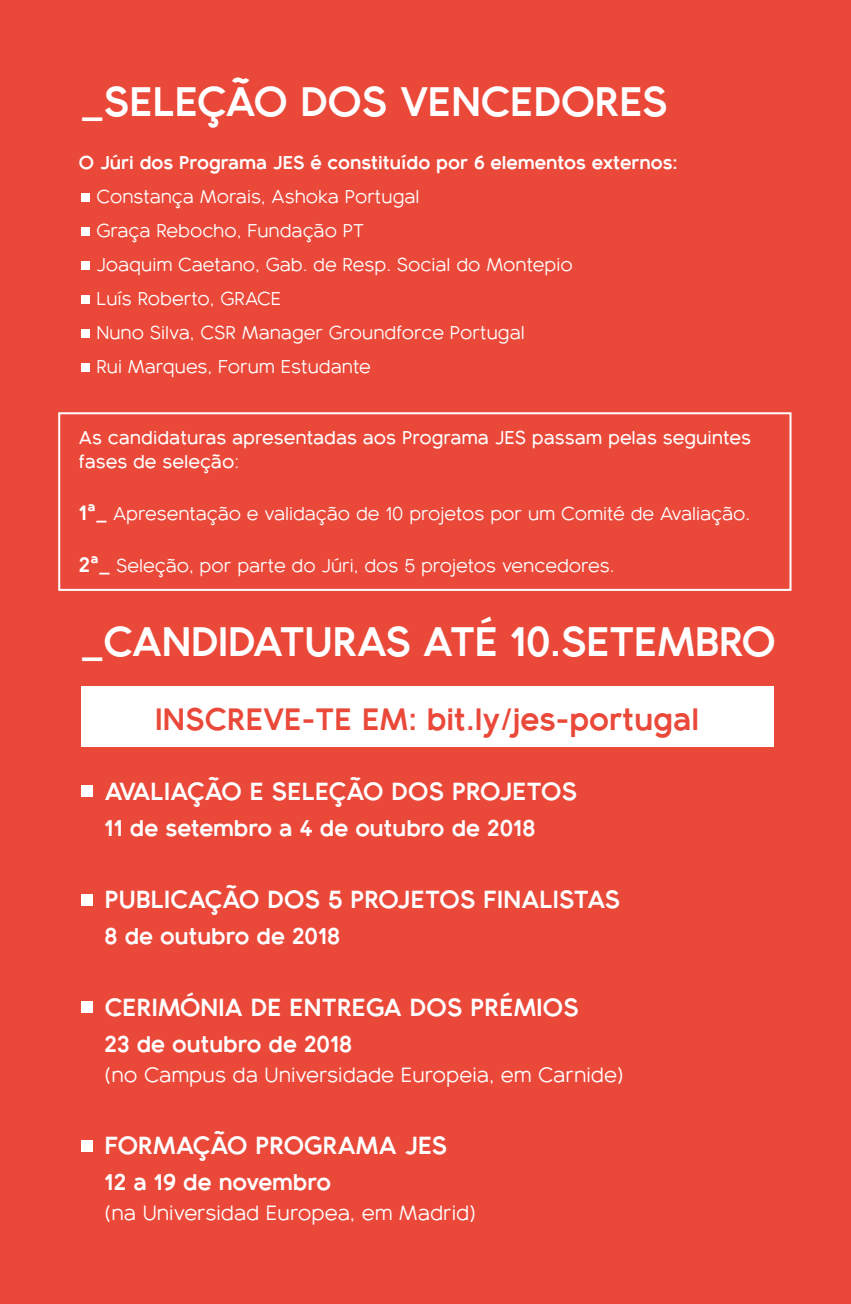
<style>
.page{position:relative;width:851px;height:1304px;background:#fff}
.page>*{position:absolute;margin:0;border:0;box-sizing:border-box;transform-origin:0 0}
.t1{font:700 40px "Bambino New";letter-spacing:-.005em;color:#fff}
.t2{font:700 30px "Bambino New";color:#ea493a}
.t3{font:700 24px "Bambino New";letter-spacing:.01em;color:#fff}
.t4{font:700 22px "Bambino New";color:#fff}
.t5{font:20px "Bambino New";color:#fff}
.t6{font:18px/34px "Bambino New";color:#fff}
.t7{font:600 18px/24px "Bambino New";color:#fff}
.t8{font:700 18px "Bambino New";color:#fff}
.s1{font-weight:700;font-size:20px}
</style>
<div class="page">
<div style="left:0;top:0;width:850px;height:1304px;background:#ea493a"></div>
<div style="left:58px;top:412px;width:733px;height:179px;border:2px solid #fff"></div>
<div style="left:81px;top:686px;width:692px;height:61px;background:#fff"></div>
<div style="left:81px;top:785px;width:11px;height:11px;background:#fff"></div>
<div style="left:81px;top:193px;width:8px;height:9px;background:#fff"></div>
<div style="left:81px;top:261px;width:8px;height:9px;background:#fff"></div>
<div style="left:81px;top:329px;width:8px;height:9px;background:#fff"></div>
<div style="left:81px;top:295px;width:8px;height:8px;background:#fff"></div>
<div style="left:81px;top:363px;width:8px;height:8px;background:#fff"></div>
<div style="left:81px;top:228px;width:8px;height:8px;background:#fff"></div>
<div style="left:81px;top:1001px;width:11px;height:12px;background:#fff"></div>
<div style="left:81px;top:895px;width:11px;height:11px;background:#fff"></div>
<div style="left:81px;top:1141px;width:11px;height:11px;background:#fff"></div>
<h1 class="t1" style="left:81px;top:66px;width:588px">_SELEÇÃO DOS VENCEDORES</h1>
<p class="t8" style="left:79px;top:147px;width:600px">O Júri dos Programa JES é constituído por 6 elementos externos:</p>
<p class="t6" style="left:96px;top:178px;width:478px">Constança Morais, Ashoka Portugal<br>Graça Rebocho, Fundação PT<br>Joaquim Caetano, Gab. de Resp. Social do Montepio Luís Roberto, GRACE<br>Nuno Silva, CSR Manager Groundforce Portugal<br>Rui Marques, Forum Estudante</p>
<p class="t7" style="left:79px;top:424px;width:673px">As candidaturas apresentadas aos Programa JES passam pelas seguintes fases de seleção:</p>
<p class="t6" style="left:79px;top:495px;width:672px"><span class="s1">1ª_</span> Apresentação e validação de 10 projetos por um Comité de Avaliação.</p>
<p class="t6" style="left:79px;top:547px;width:537px"><span class="s1">2ª_</span> Seleção, por parte do Júri, dos 5 projetos vencedores.</p>
<h1 class="t1" style="left:81px;top:605px;width:696px">_CANDIDATURAS ATÉ 10.SETEMBRO</h1>
<h2 class="t2" style="left:155px;top:692px;width:545px">INSCREVE-TE EM: bit.ly/jes-portugal</h2>
<h3 class="t3" style="left:105px;top:770px;width:474px">AVALIAÇÃO E SELEÇÃO DOS PROJETOS</h3>
<p class="t4" style="left:105px;top:809px;width:432px">11 de setembro a 4 de outubro de 2018</p>
<h3 class="t3" style="left:105px;top:878px;width:516px">PUBLICAÇÃO DOS 5 PROJETOS FINALISTAS</h3>
<p class="t4" style="left:105px;top:917px;width:237px">8 de outubro de 2018</p>
<h3 class="t3" style="left:105px;top:986px;width:475px">CERIMÓNIA DE ENTREGA DOS PRÉMIOS</h3>
<p class="t4" style="left:105px;top:1025px;width:249px">23 de outubro de 2018</p>
<p class="t5" style="left:105px;top:1058px;width:520px">(no Campus da Universidade Europeia, em Carnide)</p>
<h3 class="t3" style="left:105px;top:1124px;width:344px">FORMAÇÃO PROGRAMA JES</h3>
<p class="t4" style="left:105px;top:1163px;width:228px">12 a 19 de novembro</p>
<p class="t5" style="left:105px;top:1196px;width:373px">(na Universidad Europea, em Madrid)</p>
</div>
